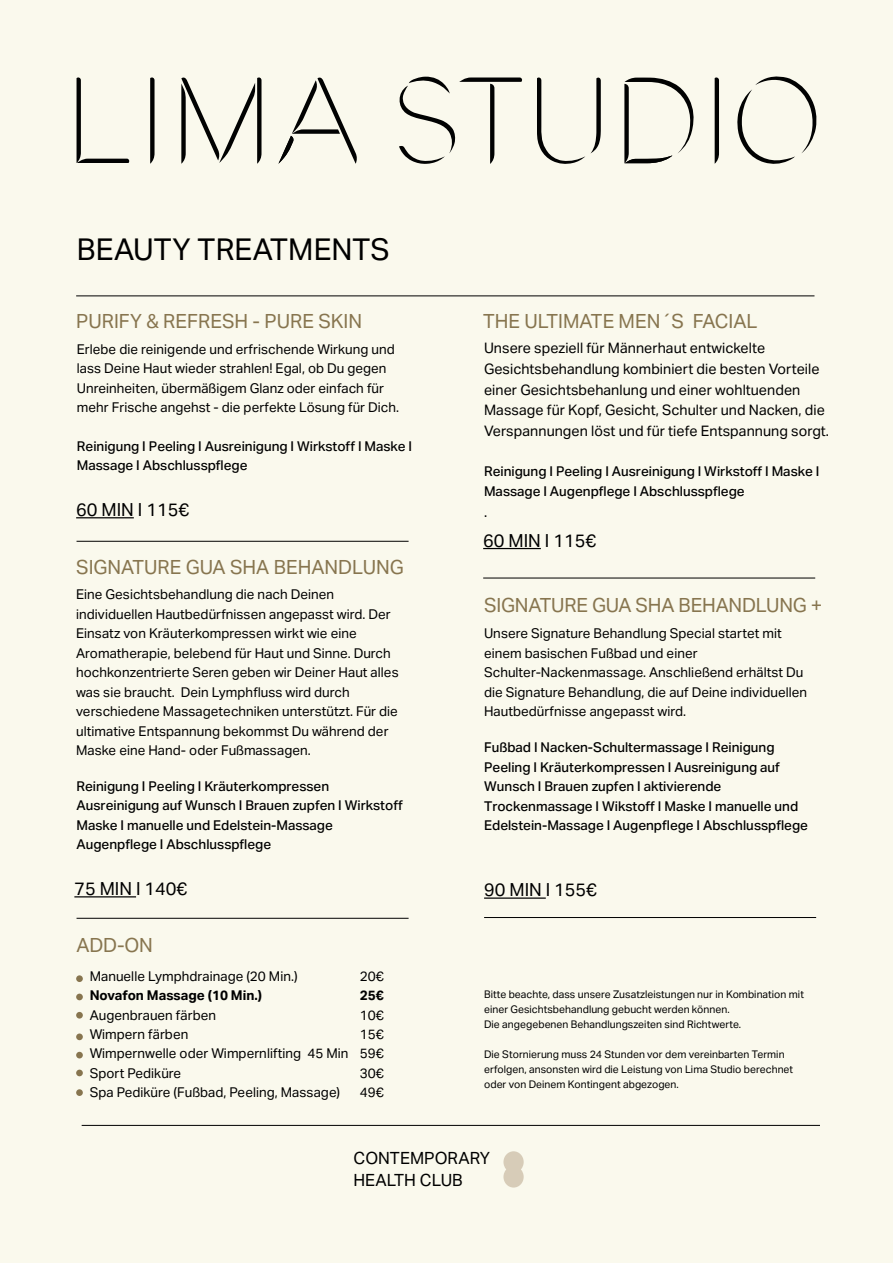
<style>
.page{position:relative;width:893px;height:1263px;background:#faf9ed}
.page>*{position:absolute;margin:0;border:0;box-sizing:border-box;transform-origin:0 0}
.t1{font:30px "Aktiv Grotesk";color:#000}
.t2{font:19.5px "Aktiv Grotesk";color:#87754f}
.t3{font:18px "Aktiv Grotesk";color:#000}
.t4{font:16.8px/22.2px "Aktiv Grotesk";color:#000}
.t5{font:14.4px/20.9px "Aktiv Grotesk";color:#000}
.t6{font:13.5px/19.5px "Aktiv Grotesk";color:#000}
.t7{font:500 13.5px/19.5px "Aktiv Grotesk";color:#000}
.t8{font:700 13.5px "Aktiv Grotesk";color:#000}
.t9{font:10.5px/15.1px "Aktiv Grotesk";color:#000}
</style>
<div class="page">
<hr style="left:483px;top:548px;width:58px;height:1px;background:#000">
<hr style="left:76px;top:295px;width:738px;height:1px;background:#000">
<hr style="left:82px;top:1125px;width:738px;height:1px;background:#000">
<hr style="left:77px;top:541px;width:332px;height:1px;background:#000">
<hr style="left:483px;top:578px;width:332px;height:1px;background:#000">
<hr style="left:484px;top:917px;width:332px;height:1px;background:#000">
<hr style="left:77px;top:918px;width:332px;height:1px;background:#000">
<svg style="left:624px;top:78px;width:70px;height:85px"></svg>
<svg style="left:150px;top:77px;width:5px;height:87px"></svg>
<svg style="left:715px;top:77px;width:4px;height:87px"></svg>
<svg style="left:77px;top:77px;width:53px;height:86px"></svg>
<svg style="left:278px;top:77px;width:79px;height:87px"></svg>
<svg style="left:181px;top:77px;width:80px;height:87px"></svg>
<svg style="left:737px;top:76px;width:80px;height:88px"></svg>
<svg style="left:537px;top:78px;width:64px;height:86px"></svg>
<svg style="left:399px;top:76px;width:124px;height:88px"></svg>
<svg style="left:503px;top:1151px;width:21px;height:36px"></svg>
<div style="left:76px;top:975px;width:7px;height:7px;background:#87754f;border-radius:50%"></div>
<div style="left:76px;top:1052px;width:7px;height:6px;background:#87754f;border-radius:50%"></div>
<div style="left:76px;top:1033px;width:7px;height:7px;background:#87754f;border-radius:50%"></div>
<div style="left:76px;top:1012px;width:7px;height:6px;background:#87754f;border-radius:50%"></div>
<div style="left:76px;top:994px;width:7px;height:6px;background:#87754f;border-radius:50%"></div>
<div style="left:76px;top:1069px;width:7px;height:7px;background:#87754f;border-radius:50%"></div>
<hr style="left:74px;top:896px;width:62px;height:1px;background:#000">
<hr style="left:484px;top:897px;width:62px;height:2px;background:#000">
<hr style="left:76px;top:517px;width:58px;height:1px;background:#000">
<div style="left:76px;top:1089px;width:7px;height:7px;background:#87754f;border-radius:50%"></div>
<h1 class="t1" style="left:77px;top:230px;width:314px">BEAUTY TREATMENTS</h1>
<h2 class="t2" style="left:76px;top:308px;width:287px">PURIFY &amp; REFRESH - PURE SKIN</h2>
<p class="t6" style="left:77px;top:339px;width:324px">Erlebe die reinigende und erfrischende Wirkung und lass Deine Haut wieder strahlen! Egal, ob Du gegen Unreinheiten, übermäßigem Glanz oder einfach für mehr Frische angehst - die perfekte Lösung für Dich.</p>
<p class="t7" style="left:77px;top:436px;width:337px">Reinigung I Peeling I Ausreinigung I Wirkstoff I Maske I<br>Massage I Abschlusspflege</p>
<h3 class="t3" style="left:76px;top:498px;width:114px">60 MIN I 115€</h3>
<h2 class="t2" style="left:76px;top:555px;width:329px">SIGNATURE GUA SHA BEHANDLUNG</h2>
<p class="t6" style="left:76px;top:585px;width:324px">Eine Gesichtsbehandlung die nach Deinen individuellen Hautbedürfnissen angepasst wird. Der Einsatz von Kräuterkompressen wirkt wie eine Aromatherapie, belebend für Haut und Sinne. Durch hochkonzentrierte Seren geben wir Deiner Haut alles was sie braucht. Dein Lymphfluss wird durch verschiedene Massagetechniken unterstützt. Für die ultimative Entspannung bekommst Du während der Maske eine Hand- oder Fußmassagen.</p>
<p class="t7" style="left:77px;top:776px;width:328px">Reinigung I Peeling I Kräuterkompressen Ausreinigung auf Wunsch I Brauen zupfen I Wirkstoff Maske I manuelle und Edelstein-Massage Augenpflege I Abschlusspflege</p>
<h3 class="t3" style="left:74px;top:877px;width:114px">75 MIN I 140€</h3>
<h2 class="t2" style="left:77px;top:932px;width:78px">ADD-ON</h2>
<p class="t6" style="left:90px;top:966px;width:210px">Manuelle Lymphdrainage (20 Min.)</p>
<p class="t6" style="left:360px;top:966px;width:25px">20€</p>
<p class="t8" style="left:90px;top:987px;width:174px">Novafon Massage (10 Min.)</p>
<p class="t8" style="left:360px;top:987px;width:25px">25€</p>
<p class="t6" style="left:90px;top:1005px;width:128px">Augenbrauen färben</p>
<p class="t6" style="left:360px;top:1005px;width:25px">10€</p>
<p class="t6" style="left:90px;top:1024px;width:100px">Wimpern färben</p>
<p class="t6" style="left:90px;top:1024px;width:295px;text-align:justify;text-indent:270px">15€ Wimpernwelle oder Wimpernlifting 45 Min 59€ Sport Pediküre</p>
<p class="t6" style="left:360px;top:1063px;width:25px">30€</p>
<p class="t6" style="left:90px;top:1083px;width:252px">Spa Pediküre (Fußbad, Peeling, Massage)</p>
<p class="t6" style="left:360px;top:1083px;width:25px">49€</p>
<h2 class="t2" style="left:483px;top:308px;width:276px">THE ULTIMATE MEN´S FACIAL</h2>
<p class="t5" style="left:484px;top:337px;width:347px">Unsere speziell für Männerhaut entwickelte Gesichtsbehandlung kombiniert die besten Vorteile einer Gesichtsbehanlung und einer wohltuenden Massage für Kopf, Gesicht, Schulter und Nacken, die Verspannungen löst und für tiefe Entspannung sorgt.</p>
<p class="t7" style="left:484px;top:462px;width:337px">Reinigung I Peeling I Ausreinigung I Wirkstoff I Maske I<br>Massage I Augenpflege I Abschlusspflege</p>
<p class="t5" style="left:484px;top:501px;width:5px">.</p>
<h3 class="t3" style="left:483px;top:529px;width:114px">60 MIN I 115€</h3>
<h2 class="t2" style="left:484px;top:593px;width:340px">SIGNATURE GUA SHA BEHANDLUNG +</h2>
<p class="t6" style="left:484px;top:624px;width:325px">Unsere Signature Behandlung Special startet mit einem basischen Fußbad und einer Schulter-Nackenmassage. Anschließend erhältst Du die Signature Behandlung, die auf Deine individuellen Hautbedürfnisse angepasst wird.</p>
<p class="t7" style="left:484px;top:738px;width:325px">Fußbad I Nacken-Schultermassage I Reinigung Peeling I Kräuterkompressen I Ausreinigung auf Wunsch I Brauen zupfen I aktivierende Trockenmassage I Wikstoff I Maske I manuelle und Edelstein-Massage I Augenpflege I Abschlusspflege</p>
<h3 class="t3" style="left:484px;top:878px;width:114px">90 MIN I 155€</h3>
<p class="t9" style="left:484px;top:986px;width:321px">Bitte beachte, dass unsere Zusatzleistungen nur in Kombination mit einer Gesichtsbehandlung gebucht werden können.<br>Die angegebenen Behandlungszeiten sind Richtwerte.</p>
<p class="t9" style="left:484px;top:1047px;width:311px">Die Stornierung muss 24 Stunden vor dem vereinbarten Termin erfolgen, ansonsten wird die Leistung von Lima Studio berechnet oder von Deinem Kontingent abgezogen.</p>
<p class="t4" style="left:353px;top:1147px;width:138px">CONTEMPORARY<br>HEALTH CLUB</p>
</div>
